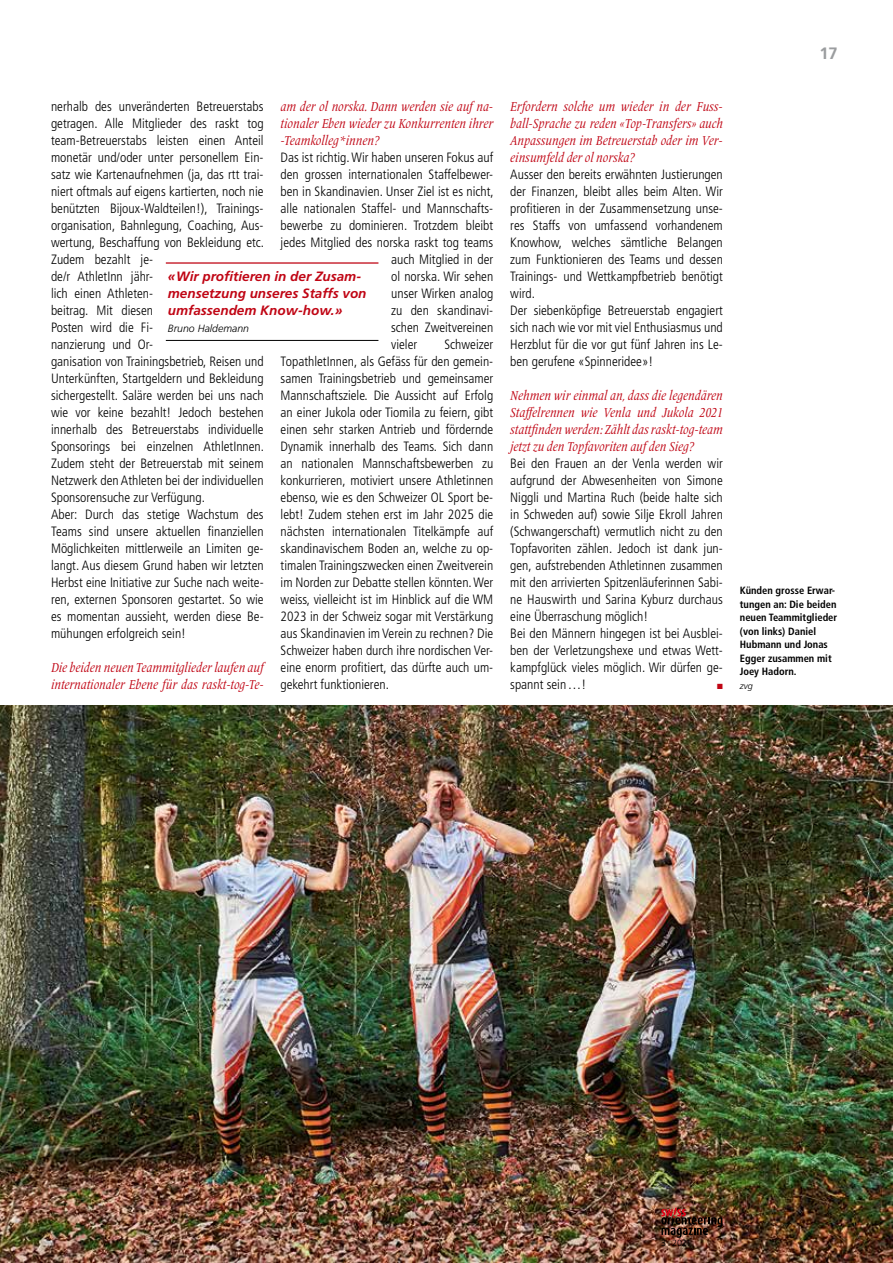
<style>
.page{position:relative;width:893px;height:1263px;background:#fff}
.page>*{position:absolute;margin:0;border:0;box-sizing:border-box;transform-origin:0 0}
.t1{font:700 16.5px "Frutiger LT Std";color:#9b9d9f}
.t2{font:300 condensed 13.5px/17px "Frutiger LT Std";color:#000}
.t3{font:italic condensed 13.5px/17px "Frutiger Serif LT Pro";color:#c00514;text-align:justify}
.t4{font:italic 700 13.5px/17px "Frutiger LT Std";color:#c00514}
.t5{font:700 condensed 10.5px/13.5px "Frutiger LT Std";color:#000}
.t6{font:italic 300 10.5px "Frutiger LT Std";color:#000}
.t7{font:300 9px "Frutiger LT Std";color:#000}
.t8{font:italic 300 9px "Frutiger LT Std";color:#000}
.t9{font:7.5px "Zapf Dingbats ITC";color:#c00514}
</style>
<div class="page">
<hr style="left:166px;top:262px;width:212px;height:2px;background:#c00514">
<hr style="left:166px;top:340px;width:212px;height:1px;background:#000">
<img style="left:0;top:706px;width:893px;height:557px">
<img style="left:661px;top:1207px;width:61px;height:31px">
<p class="t3" style="left:281px;top:98px;width:214px">am der ol norska. Dann werden sie auf na&shy;tionaler Eben wieder zu Konkurrenten ihrer -Teamkolleg*innen?</p>
<p class="t2" style="left:281px;top:149px;width:214px">Das ist richtig. Wir haben unseren Fokus auf</p>
<p class="t2" style="left:281px;top:166px;width:214px">den grossen internationalen Staffelbewer-</p>
<p class="t2" style="left:281px;top:183px;width:215px">ben in Skandinavien. Unser Ziel ist es nicht,</p>
<p class="t2" style="left:281px;top:200px;width:214px">alle nationalen Staffel- und Mannschafts-</p>
<p class="t2" style="left:281px;top:217px;width:214px">bewerbe zu dominieren. Trotzdem bleibt</p>
<p class="t2" style="left:281px;top:234px;width:214px">jedes Mitglied des norska raskt tog teams</p>
<p class="t2" style="left:391px;top:251px;width:104px">auch Mitglied in der</p>
<p class="t2" style="left:391px;top:268px;width:104px">ol norska. Wir sehen</p>
<p class="t2" style="left:391px;top:285px;width:104px">unser Wirken analog</p>
<p class="t2" style="left:391px;top:302px;width:104px">zu den skandinavi-</p>
<p class="t2" style="left:391px;top:319px;width:104px">schen Zweitvereinen</p>
<p class="t2" style="left:391px;top:336px;width:28px">vieler</p>
<p class="t2" style="left:51px;top:98px;width:215px">nerhalb des unveränderten Betreuerstabs getragen. Alle Mitglieder des raskt tog team-Betreuerstabs leisten einen Anteil monetär und/oder unter personellem Ein&shy;satz wie Kartenaufnehmen (ja, das rtt trai&shy;niert oftmals auf eigens kartierten, noch nie benützten Bijoux-Waldteilen!), Trainings&shy;organisation, Bahnlegung, Coaching, Aus&shy;wertung, Beschaffung von Bekleidung etc.<br>Zudem bezahlt je-<br>de/r AthletInn jähr-<br>lich einen Athleten-<br>beitrag. Mit diesen<br>Posten wird die Fi-<br>nanzierung und Or-<br>ganisation von Trainingsbetrieb, Reisen und Unterkünften, Startgeldern und Bekleidung sichergestellt. Saläre werden bei uns nach wie vor keine bezahlt! Jedoch bestehen innerhalb des Betreuerstabs individuelle Sponsorings bei einzelnen AthletInnen.<br>Zudem steht der Betreuerstab mit seinem Netzwerk den Athleten bei der individuellen Sponsorensuche zur Verfügung.<br>Aber: Durch das stetige Wachstum des Teams sind unsere aktuellen finanziellen Möglichkeiten mittlerweile an Limiten ge&shy;langt. Aus diesem Grund haben wir letzten Herbst eine Initiative zur Suche nach weite&shy;ren, externen Sponsoren gestartet. So wie es momentan aussieht, werden diese Be&shy;mühungen erfolgreich sein!</p>
<p class="t3" style="left:51px;top:659px;width:214px">Die beiden neuen Teammitglieder laufen auf internationaler Ebene für das raskt-tog-Te-</p>
<p class="t4" style="left:168px;top:268px;width:200px">«Wir profitieren in der Zusam&shy;mensetzung unseres Staffs von umfassendem Know-how.»</p>
<p class="t6" style="left:168px;top:322px;width:83px">Bruno Haldemann</p>
<p class="t2" style="left:281px;top:336px;width:214px;text-align:justify;text-indent:164px">Schweizer TopathletInnen, als Gefäss für den gemein&shy;samen Trainingsbetrieb und gemeinsamer Mannschaftsziele. Die Aussicht auf Erfolg an einer Jukola oder Tiomila zu feiern, gibt einen sehr starken Antrieb und fördernde Dynamik innerhalb des Teams. Sich dann an nationalen Mannschaftsbewerben zu konkurrieren, motiviert unsere Athletinnen ebenso, wie es den Schweizer OL Sport be&shy;lebt! Zudem stehen erst im Jahr 2025 die nächsten internationalen Titelkämpfe auf skandinavischem Boden an, welche zu op&shy;timalen Trainingszwecken einen Zweitverein im Norden zur Debatte stellen könnten. Wer weiss, vielleicht ist im Hinblick auf die WM 2023 in der Schweiz sogar mit Verstärkung aus Skandinavien im Verein zu rechnen? Die Schweizer haben durch ihre nordischen Ver&shy;eine enorm profitiert, das dürfte auch um&shy;gekehrt funktionieren.</p>
<p class="t3" style="left:510px;top:98px;width:214px">Erfordern solche um wieder in der Fuss&shy;ball-Sprache zu reden «Top-Transfers» auch Anpassungen im Betreuerstab oder im Ver&shy;einsumfeld der ol norska?</p>
<p class="t2" style="left:510px;top:166px;width:214px">Ausser den bereits erwähnten Justierungen der Finanzen, bleibt alles beim Alten. Wir profitieren in der Zusammensetzung unse&shy;res Staffs von umfassend vorhandenem Knowhow, welches sämtliche Belangen zum Funktionieren des Teams und dessen Trainings- und Wettkampfbetrieb benötigt wird.<br>Der siebenköpfige Betreuerstab engagiert sich nach wie vor mit viel Enthusiasmus und Herzblut für die vor gut fünf Jahren ins Le&shy;ben gerufene «Spinneridee»!</p>
<p class="t3" style="left:510px;top:387px;width:214px">Nehmen wir einmal an, dass die legendären Staffelrennen wie Venla und Jukola 2021 stattfinden werden: Zählt das raskt-tog-team jetzt zu den Topfavoriten auf den Sieg?</p>
<p class="t2" style="left:510px;top:455px;width:214px">Bei den Frauen an der Venla werden wir aufgrund der Abwesenheiten von Simone Niggli und Martina Ruch (beide halte sich in Schweden auf) sowie Silje Ekroll Jahren (Schwangerschaft) vermutlich nicht zu den Topfavoriten zählen. Jedoch ist dank jun&shy;gen, aufstrebenden Athletinnen zusammen mit den arrivierten Spitzenläuferinnen Sabi&shy;ne Hauswirth und Sarina Kyburz durchaus eine Überraschung möglich!<br>Bei den Männern hingegen ist bei Ausblei&shy;ben der Verletzungshexe und etwas Wett&shy;kampfglück vieles möglich. Wir dürfen ge&shy;spannt sein…!</p>
<p class="t9" style="left:717px;top:683px;width:7px">■</p>
<p class="t1" style="left:819px;top:44px;width:20px">17</p>
<p class="t5" style="left:740px;top:584px;width:99px">Künden grosse Erwar&shy;tungen an: Die beiden neuen Teammitglieder (von links) Daniel<br>Hubmann und Jonas<br>Egger zusammen mit<br>Joey Hadorn.</p>
<p class="t8" style="left:740px;top:681px;width:14px">zvg</p>
<p class="t7" style="left:661px;top:1237px;width:31px">3 ı 2021</p>
</div>
